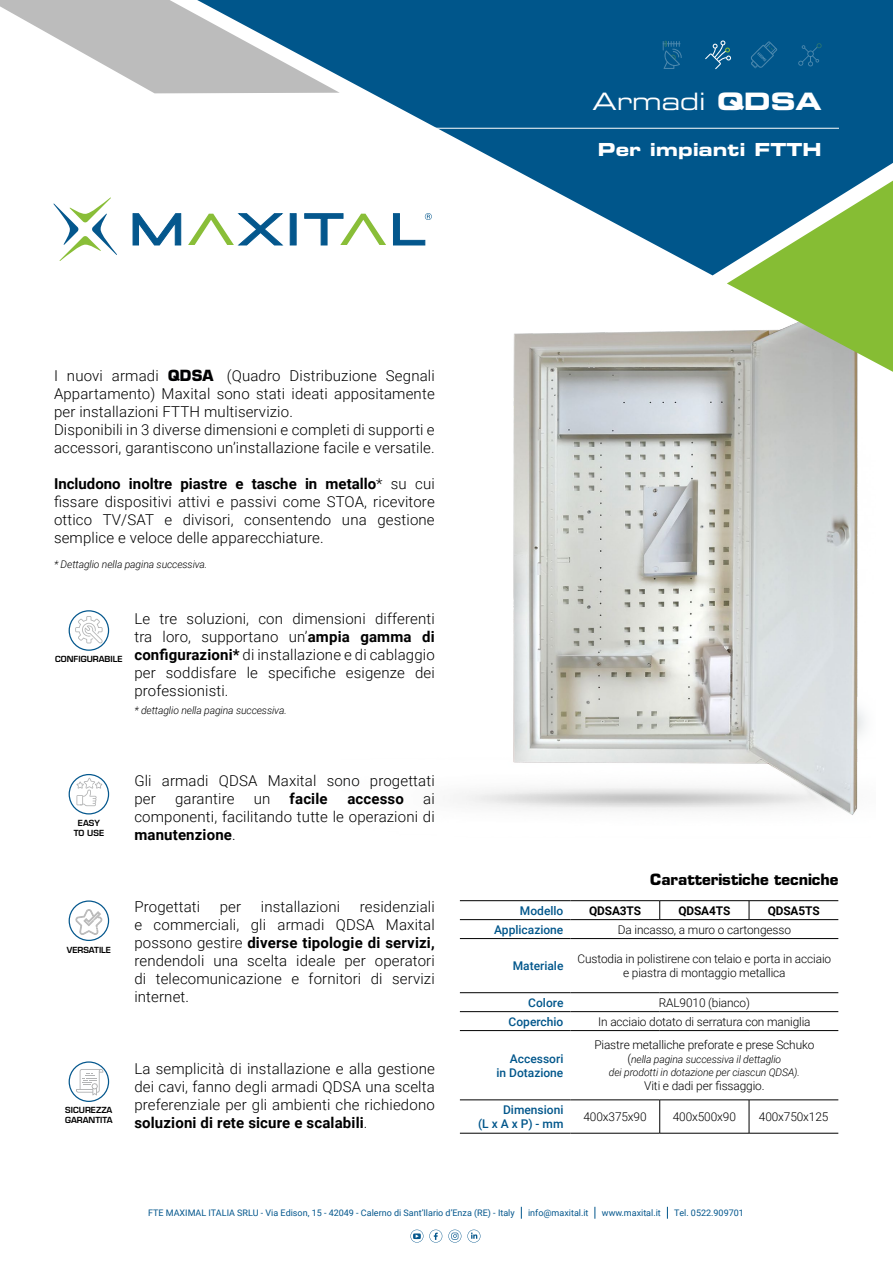
<style>
.page{position:relative;width:893px;height:1263px;background:#fff}
.page>*{position:absolute;margin:0;border:0;box-sizing:border-box;transform-origin:0 0}
.t1{font:24px "Eurostile LT Std Ex 2";color:#fff}
.t2{font:18px "Eurostile LT Std Bold Ex 2";color:#fff}
.t3{font:700 15.15px "Eurostile LT Std";color:#000}
.t4{font:300 15px/18px "Roboto";letter-spacing:.01em;color:#000;text-align:justify}
.t5{font:700 15px "Roboto";letter-spacing:.01em;color:#000}
.t6{font:300 12px/14.4px "Roboto";letter-spacing:-.01em;color:#000;text-align:center}
.t7{font:500 12px/14.4px "Roboto";color:#00568b;text-align:right}
.t8{font:700 12px "Roboto";letter-spacing:-.01em;color:#000}
.t9{font:italic 300 10.5px/12.6px "Roboto";letter-spacing:-.01em;color:#000;text-align:center}
.t10{font:9px "Roboto";color:#04578d}
.t11{font:600 8.25px/9.9px "Eurostile LT Std";color:#000;text-align:center}
.s1{font-family:"Eurostile LT Std Bold Ex 2"}
.s2{font-family:"Eurostile LT Std";font-weight:700;color:#020203}
.s3{font-weight:700}
.s4{font-style:normal;font-size:12px}
</style>
<div class="page">
<img style="left:459px;top:275px;width:406px;height:665px">
<svg style="left:197px;top:0;width:696px;height:275px;fill:#00568b"></svg>
<svg style="left:727px;top:181px;width:166px;height:191px;background:#87b277"></svg>
<hr style="left:387px;top:128px;width:452px;height:1px;background:#fff">
<svg style="left:663px;top:41px;width:19px;height:28px"></svg>
<svg style="left:705px;top:40px;width:26px;height:29px"></svg>
<svg style="left:798px;top:43px;width:24px;height:23px"></svg>
<svg style="left:750px;top:41px;width:27px;height:27px"></svg>
<svg style="left:521px;top:1207px;width:1px;height:12px"></svg>
<svg style="left:595px;top:1207px;width:1px;height:12px"></svg>
<svg style="left:667px;top:1207px;width:1px;height:12px"></svg>
<svg style="left:429px;top:1229px;width:13px;height:13px"></svg>
<svg style="left:410px;top:1229px;width:13px;height:13px"></svg>
<svg style="left:448px;top:1229px;width:13px;height:13px"></svg>
<svg style="left:467px;top:1229px;width:13px;height:13px"></svg>
<svg style="left:53px;top:197px;width:64px;height:63px"></svg>
<svg style="left:132px;top:213px;width:49px;height:33px"></svg>
<svg style="left:188px;top:213px;width:96px;height:33px"></svg>
<svg style="left:290px;top:213px;width:6px;height:32px"></svg>
<svg style="left:304px;top:213px;width:82px;height:33px"></svg>
<svg style="left:393px;top:213px;width:39px;height:33px"></svg>
<svg style="left:0;top:0;width:340px;height:93px"></svg>
<hr style="left:460px;top:900px;width:110px;height:1px;background:#000">
<hr style="left:570px;top:900px;width:90px;height:1px;background:#000">
<hr style="left:660px;top:900px;width:89px;height:1px;background:#000">
<hr style="left:749px;top:900px;width:89px;height:1px;background:#000">
<hr style="left:460px;top:919px;width:110px;height:1px;background:#000">
<hr style="left:570px;top:919px;width:90px;height:1px;background:#000">
<hr style="left:660px;top:919px;width:89px;height:1px;background:#000">
<hr style="left:749px;top:919px;width:89px;height:1px;background:#000">
<hr style="left:460px;top:938px;width:110px;height:1px;background:#000">
<hr style="left:570px;top:938px;width:90px;height:1px;background:#000">
<hr style="left:660px;top:938px;width:89px;height:1px;background:#000">
<hr style="left:749px;top:938px;width:89px;height:1px;background:#000">
<hr style="left:460px;top:992px;width:110px;height:1px;background:#000">
<hr style="left:570px;top:992px;width:90px;height:1px;background:#000">
<hr style="left:660px;top:992px;width:89px;height:1px;background:#000">
<hr style="left:749px;top:992px;width:89px;height:1px;background:#000">
<hr style="left:460px;top:1011px;width:110px;height:1px;background:#000">
<hr style="left:570px;top:1011px;width:90px;height:1px;background:#000">
<hr style="left:660px;top:1011px;width:89px;height:1px;background:#000">
<hr style="left:749px;top:1011px;width:89px;height:1px;background:#000">
<hr style="left:460px;top:1030px;width:110px;height:1px;background:#000">
<hr style="left:570px;top:1030px;width:90px;height:1px;background:#000">
<hr style="left:660px;top:1030px;width:89px;height:1px;background:#000">
<hr style="left:749px;top:1030px;width:89px;height:1px;background:#000">
<hr style="left:460px;top:1099px;width:110px;height:1px;background:#000">
<hr style="left:570px;top:1099px;width:90px;height:1px;background:#000">
<hr style="left:660px;top:1099px;width:89px;height:1px;background:#000">
<hr style="left:749px;top:1099px;width:89px;height:1px;background:#000">
<hr style="left:460px;top:1133px;width:110px;height:1px;background:#000">
<hr style="left:570px;top:1133px;width:90px;height:1px;background:#000">
<hr style="left:660px;top:1133px;width:89px;height:1px;background:#000">
<hr style="left:749px;top:1133px;width:89px;height:1px;background:#000">
<svg style="left:659px;top:901px;width:1px;height:18px"></svg>
<svg style="left:749px;top:901px;width:1px;height:18px"></svg>
<hr style="left:659px;top:1100px;width:1px;height:33px;background:#000">
<hr style="left:749px;top:1100px;width:1px;height:33px;background:#000">
<div style="left:69px;top:900px;width:40px;height:41px;border:1px solid #04578d;border-radius:50%"></div>
<svg style="left:75px;top:909px;width:27px;height:27px"></svg>
<div style="left:69px;top:774px;width:40px;height:40px;border:1px solid #04578d;border-radius:50%"></div>
<svg style="left:76px;top:778px;width:26px;height:28px"></svg>
<div style="left:69px;top:1061px;width:40px;height:41px;border:1px solid #04578d;border-radius:50%"></div>
<svg style="left:76px;top:1069px;width:27px;height:26px"></svg>
<div style="left:69px;top:610px;width:40px;height:41px;border:1px solid #04578d;border-radius:50%"></div>
<svg style="left:75px;top:616px;width:28px;height:28px"></svg>
<h1 class="t1" style="left:592px;top:85px;width:231px">Armadi <span class="s1">QDSA</span></h1>
<p class="t2" style="left:598px;top:137px;width:225px">Per impianti FTTH</p>
<p class="t4" style="left:54px;top:366px;width:382px;text-align:left">I nuovi armadi <span class="s2">QDSA</span> (Quadro Distribuzione Segnali Appartamento) Maxital sono stati ideati appositamente per installazioni FTTH multiservizio.<br>Disponibili in 3 diverse dimensioni e completi di supporti e accessori, garantiscono un’installazione facile e versatile.</p>
<p class="t4" style="left:54px;top:474px;width:382px"><span class="s3">Includono inoltre piastre e tasche in metallo</span>* su cui fissare dispositivi attivi e passivi come STOA, ricevitore ottico TV/SAT e divisori, consentendo una gestione semplice e veloce delle apparecchiature.</p>
<p class="t9" style="left:54px;top:558px;width:155px">* Dettaglio nella pagina successiva.</p>
<p class="t11" style="left:55px;top:654px;width:69px">CONFIGURABILE</p>
<p class="t4" style="left:134px;top:609px;width:302px">Le tre soluzioni, con dimensioni differenti tra loro, supportano un’<span class="s3">ampia gamma di configurazioni*</span> di installazione e di cablaggio per soddisfare le specifiche esigenze dei professionisti.</p>
<p class="t9" style="left:134px;top:703px;width:154px">* dettaglio nella pagina successiva.</p>
<p class="t11" style="left:74px;top:818px;width:32px">EASY<br>TO USE</p>
<p class="t4" style="left:134px;top:771px;width:302px">Gli armadi QDSA Maxital sono progettati per</p>
<p class="t4" style="left:175px;top:789px;width:61px">garantire</p>
<p class="t4" style="left:254px;top:789px;width:18px">un</p>
<p class="t5" style="left:290px;top:788px;width:40px">facile</p>
<p class="t5" style="left:347px;top:788px;width:58px">accesso</p>
<p class="t4" style="left:134px;top:789px;width:302px;text-indent:289px">ai componenti, facilitando tutte le operazioni di <span class="s3">manutenzione</span>.</p>
<p class="t11" style="left:67px;top:945px;width:46px">VERSATILE</p>
<p class="t4" style="left:134px;top:897px;width:302px;text-indent:225px">residenziali e commerciali, gli armadi QDSA Maxital possono gestire <span class="s3">diverse tipologie di servizi, </span>rendendoli una scelta ideale per operatori di telecomunicazione e fornitori di servizi internet.</p>
<p class="t4" style="left:134px;top:897px;width:67px">Progettati</p>
<p class="t4" style="left:220px;top:897px;width:23px">per</p>
<p class="t4" style="left:261px;top:897px;width:81px">installazioni</p>
<p class="t11" style="left:65px;top:1105px;width:49px;text-align:left">SICUREZZA<br>GARANTITA</p>
<p class="t4" style="left:134px;top:1059px;width:302px">La semplicità di installazione e alla gestione dei cavi, fanno degli armadi QDSA una scelta preferenziale per gli ambienti che richiedono <span class="s3">soluzioni di rete sicure e scalabili</span>.</p>
<p class="t3" style="left:650px;top:870px;width:190px">Caratteristiche tecniche</p>
<p class="t7" style="left:520px;top:903px;width:45px">Modello</p>
<p class="t8" style="left:589px;top:902px;width:53px">QDSA3TS</p>
<p class="t8" style="left:678px;top:902px;width:53px">QDSA4TS</p>
<p class="t8" style="left:768px;top:902px;width:53px">QDSA5TS</p>
<p class="t7" style="left:494px;top:922px;width:71px">Applicazione</p>
<p class="t6" style="left:618px;top:922px;width:175px">Da incasso, a muro o cartongesso</p>
<p class="t7" style="left:513px;top:958px;width:52px">Materiale</p>
<p class="t6" style="left:578px;top:951px;width:255px">Custodia in polistirene con telaio e porta in acciaio e piastra di montaggio metallica</p>
<p class="t7" style="left:528px;top:995px;width:37px">Colore</p>
<p class="t6" style="left:659px;top:995px;width:93px">RAL9010 (bianco)</p>
<p class="t7" style="left:509px;top:1014px;width:56px">Coperchio</p>
<p class="t6" style="left:598px;top:1014px;width:214px">In acciaio dotato di serratura con maniglia</p>
<p class="t7" style="left:496px;top:1050px;width:68px">Accessori<br>in Dotazione</p>
<p class="t6" style="left:594px;top:1037px;width:222px">Piastre metalliche preforate e prese Schuko</p>
<p class="t9" style="left:609px;top:1053px;width:193px"><span class="s4">(</span>nella pagina successiva il dettaglio<br>dei prodotti in dotazione per ciascun QDSA).</p>
<p class="t6" style="left:644px;top:1078px;width:122px">Viti e dadi per fissaggio.</p>
<p class="t7" style="left:478px;top:1102px;width:87px">Dimensioni<br>(L x A x P) - mm</p>
<p class="t6" style="left:583px;top:1109px;width:65px">400x375x90</p>
<p class="t6" style="left:673px;top:1109px;width:65px">400x500x90</p>
<p class="t6" style="left:759px;top:1109px;width:71px">400x750x125</p>
<p class="t10" style="left:148px;top:1206px;width:368px">FTE MAXIMAL ITALIA SRLU - Via Edison, 15 - 42049 - Calerno di Sant’Ilario d’Enza (RE) - Italy</p>
<p class="t10" style="left:528px;top:1206px;width:62px">info@maxital.it</p>
<p class="t10" style="left:602px;top:1206px;width:60px">www.maxital.it</p>
<p class="t10" style="left:674px;top:1206px;width:71px">Tel. 0522.909701</p>
</div>
